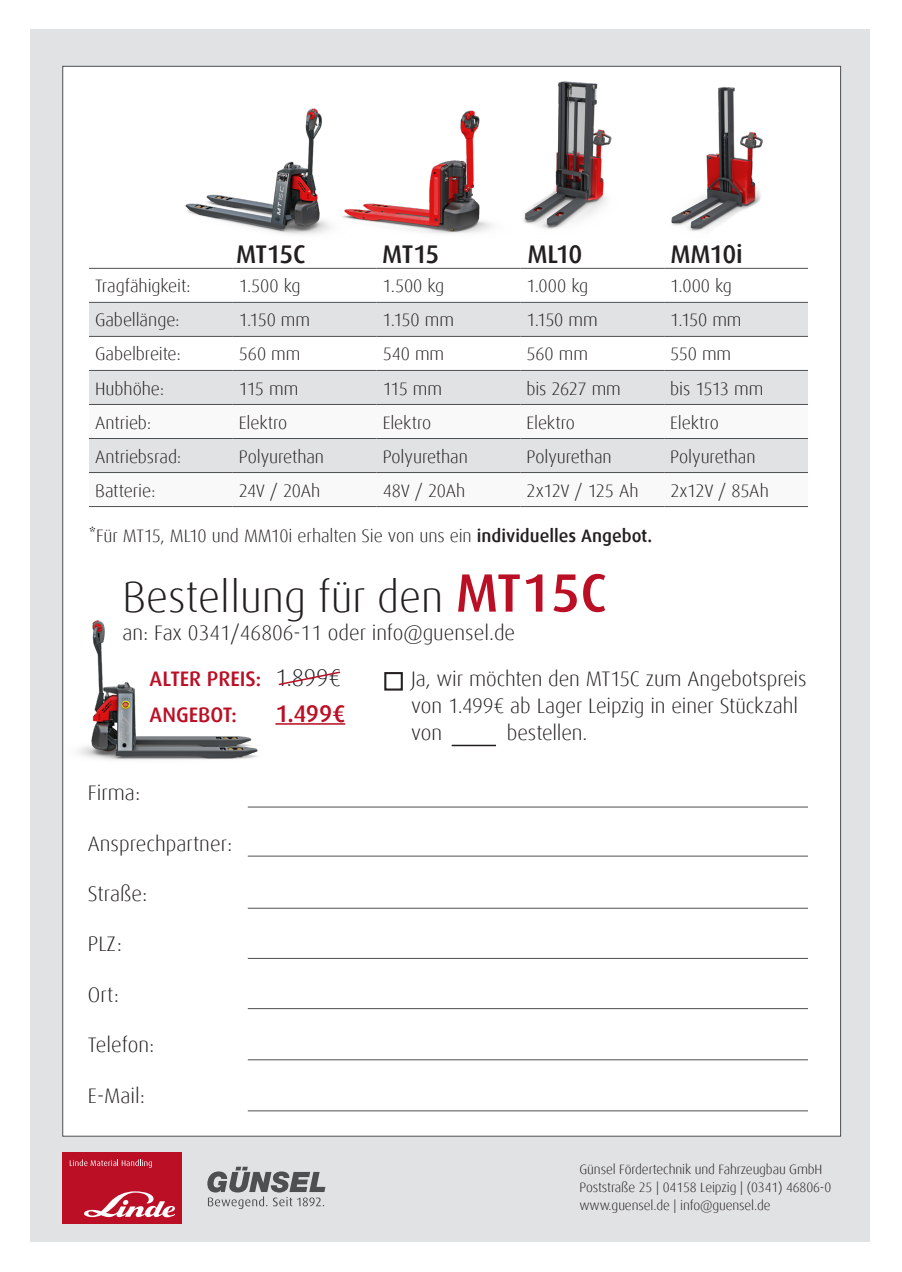
<style>
.page{position:relative;width:902px;height:1272px;background:#fff}
.page>*{position:absolute;margin:0;border:0;box-sizing:border-box;transform-origin:0 0}
.t1{font:300 43.5px "Dax Offc Pro";color:#231f20}
.Main_Copy_9_12{font:500 25.5px "Dax Offc Pro";letter-spacing:-.025em;color:#231f20}
.Main_Copy_9_12-2{font:300 24px "Dax Offc Pro";color:#231f20}
.Main_Copy_9_12-3{font:500 24px "Dax Offc Pro";color:#ba0f25}
.Main_Copy_9_12-4{font:300 21px/27px "Dax Offc Pro";color:#231f20}
.Main_Copy_9_12-5{font:500 21px "Dax Offc Pro";color:#ba0f25}
.Main_Copy_9_12-6{font:300 18px "Dax Offc Pro";letter-spacing:-.005em;color:#231f20}
.Main_Copy_9_12-7{font:300 18px "Dax Offc Pro";letter-spacing:-.03em;color:#231f20}
.t2{font:300 13.5px "Dax Offc Pro";letter-spacing:-.01em;color:#231f20}
.s1{font-weight:500}
.s2{font-weight:500;font-size:54px;color:#ba0f25}
</style>
<div class="page">
<div style="left:30px;top:30px;width:839px;height:1211px;background:#e1e2e4"></div>
<div style="left:62px;top:66px;width:778px;height:1070px;background:#fff;border:1px solid #4e4f50"></div>
<svg style="left:89px;top:301px;width:718px;height:1px"></svg>
<svg style="left:89px;top:303px;width:718px;height:101px;fill:#e1e2e4"></svg>
<div style="left:89px;top:439px;width:718px;height:35px;background:#e1e2e4"></div>
<hr style="left:89px;top:268px;width:144px;height:1px;background:#4e4f50">
<hr style="left:520px;top:268px;width:144px;height:1px;background:#4e4f50">
<hr style="left:664px;top:268px;width:143px;height:1px;background:#4e4f50">
<hr style="left:89px;top:302px;width:144px;height:1px;background:#4e4f50">
<hr style="left:233px;top:302px;width:143px;height:1px;background:#4e4f50">
<hr style="left:376px;top:302px;width:144px;height:1px;background:#4e4f50">
<hr style="left:520px;top:302px;width:144px;height:1px;background:#4e4f50">
<hr style="left:664px;top:302px;width:143px;height:1px;background:#4e4f50">
<hr style="left:89px;top:336px;width:144px;height:1px;background:#4e4f50">
<hr style="left:233px;top:336px;width:143px;height:1px;background:#4e4f50">
<hr style="left:376px;top:336px;width:144px;height:1px;background:#4e4f50">
<hr style="left:520px;top:336px;width:144px;height:1px;background:#4e4f50">
<hr style="left:664px;top:336px;width:143px;height:1px;background:#4e4f50">
<hr style="left:89px;top:370px;width:144px;height:1px;background:#4e4f50">
<hr style="left:233px;top:370px;width:143px;height:1px;background:#4e4f50">
<hr style="left:376px;top:370px;width:144px;height:1px;background:#4e4f50">
<hr style="left:520px;top:370px;width:144px;height:1px;background:#4e4f50">
<hr style="left:664px;top:370px;width:143px;height:1px;background:#4e4f50">
<hr style="left:89px;top:404px;width:144px;height:1px;background:#4e4f50">
<hr style="left:233px;top:404px;width:143px;height:1px;background:#4e4f50">
<hr style="left:376px;top:404px;width:144px;height:1px;background:#4e4f50">
<hr style="left:520px;top:404px;width:144px;height:1px;background:#4e4f50">
<hr style="left:664px;top:404px;width:143px;height:1px;background:#4e4f50">
<hr style="left:89px;top:438px;width:144px;height:1px;background:#4e4f50">
<hr style="left:233px;top:438px;width:143px;height:1px;background:#4e4f50">
<hr style="left:376px;top:438px;width:144px;height:1px;background:#4e4f50">
<hr style="left:520px;top:438px;width:144px;height:1px;background:#4e4f50">
<hr style="left:664px;top:438px;width:143px;height:1px;background:#4e4f50">
<hr style="left:89px;top:472px;width:144px;height:1px;background:#4e4f50">
<hr style="left:233px;top:472px;width:143px;height:1px;background:#4e4f50">
<hr style="left:376px;top:472px;width:144px;height:1px;background:#4e4f50">
<hr style="left:520px;top:472px;width:144px;height:1px;background:#4e4f50">
<hr style="left:664px;top:472px;width:143px;height:1px;background:#4e4f50">
<hr style="left:89px;top:506px;width:144px;height:1px;background:#4e4f50">
<hr style="left:233px;top:506px;width:143px;height:1px;background:#4e4f50">
<hr style="left:376px;top:506px;width:144px;height:1px;background:#4e4f50">
<hr style="left:520px;top:506px;width:144px;height:1px;background:#4e4f50">
<hr style="left:664px;top:506px;width:143px;height:1px;background:#4e4f50">
<img style="left:62px;top:570px;width:227px;height:250px">
<img style="left:149px;top:65px;width:138px;height:204px">
<img style="left:534px;top:65px;width:105px;height:164px">
<img style="left:644px;top:65px;width:198px;height:192px">
<hr style="left:248px;top:806px;width:559px;height:1px;background:#4e4f50">
<hr style="left:248px;top:855px;width:559px;height:1px;background:#4e4f50">
<hr style="left:248px;top:907px;width:559px;height:1px;background:#4e4f50">
<hr style="left:248px;top:958px;width:559px;height:1px;background:#4e4f50">
<hr style="left:248px;top:1008px;width:559px;height:1px;background:#4e4f50">
<hr style="left:248px;top:1059px;width:559px;height:1px;background:#4e4f50">
<hr style="left:248px;top:1110px;width:559px;height:1px;background:#4e4f50">
<img style="left:287px;top:65px;width:247px;height:204px">
<hr style="left:275px;top:723px;width:70px;height:1px;background:#ba0f25">
<svg style="left:277px;top:670px;width:64px;height:16px"></svg>
<div style="left:63px;top:1152px;width:119px;height:72px;background:#ba0f25"></div>
<svg style="left:84px;top:1191px;width:91px;height:26px"></svg>
<svg style="left:70px;top:1159px;width:82px;height:8px"></svg>
<svg style="left:207px;top:1166px;width:118px;height:42px"></svg>
<div style="left:384px;top:672px;width:19px;height:18px;border:2px solid #231f20"></div>
<hr style="left:451px;top:744px;width:45px;height:2px;background:#231f20">
<p class="Main_Copy_9_12" style="left:236px;top:237px;width:71px">MT15C</p>
<p class="Main_Copy_9_12" style="left:527px;top:237px;width:57px">ML10</p>
<p class="Main_Copy_9_12" style="left:670px;top:237px;width:74px">MM10i</p>
<p class="Main_Copy_9_12" style="left:382px;top:237px;width:59px">MT15</p>
<p class="Main_Copy_9_12-6" style="left:95px;top:274px;width:97px">Tragfähigkeit:</p>
<p class="Main_Copy_9_12-6" style="left:239px;top:274px;width:63px">1.500 kg</p>
<p class="Main_Copy_9_12-6" style="left:382px;top:274px;width:63px">1.500 kg</p>
<p class="Main_Copy_9_12-6" style="left:526px;top:274px;width:63px">1.000 kg</p>
<p class="Main_Copy_9_12-6" style="left:670px;top:274px;width:63px">1.000 kg</p>
<p class="Main_Copy_9_12-6" style="left:95px;top:308px;width:86px">Gabellänge:</p>
<p class="Main_Copy_9_12-6" style="left:239px;top:308px;width:73px">1.150 mm</p>
<p class="Main_Copy_9_12-6" style="left:382px;top:308px;width:73px">1.150 mm</p>
<p class="Main_Copy_9_12-6" style="left:526px;top:308px;width:73px">1.150 mm</p>
<p class="Main_Copy_9_12-6" style="left:670px;top:308px;width:73px">1.150 mm</p>
<p class="Main_Copy_9_12-6" style="left:95px;top:342px;width:87px">Gabelbreite:</p>
<p class="Main_Copy_9_12-6" style="left:239px;top:342px;width:63px">560 mm</p>
<p class="Main_Copy_9_12-6" style="left:382px;top:342px;width:63px">540 mm</p>
<p class="Main_Copy_9_12-6" style="left:526px;top:342px;width:63px">560 mm</p>
<p class="Main_Copy_9_12-6" style="left:670px;top:342px;width:63px">550 mm</p>
<p class="Main_Copy_9_12-6" style="left:95px;top:377px;width:71px">Hubhöhe:</p>
<p class="Main_Copy_9_12-6" style="left:239px;top:377px;width:61px">115 mm</p>
<p class="Main_Copy_9_12-6" style="left:382px;top:377px;width:61px">115 mm</p>
<p class="Main_Copy_9_12-6" style="left:526px;top:377px;width:96px">bis 2627 mm</p>
<p class="Main_Copy_9_12-7" style="left:670px;top:377px;width:95px">bis 1513 mm</p>
<p class="Main_Copy_9_12-6" style="left:95px;top:411px;width:58px">Antrieb:</p>
<p class="Main_Copy_9_12-6" style="left:239px;top:411px;width:50px">Elektro</p>
<p class="Main_Copy_9_12-6" style="left:382px;top:411px;width:50px">Elektro</p>
<p class="Main_Copy_9_12-6" style="left:526px;top:411px;width:50px">Elektro</p>
<p class="Main_Copy_9_12-6" style="left:670px;top:411px;width:50px">Elektro</p>
<p class="Main_Copy_9_12-6" style="left:95px;top:445px;width:88px">Antriebsrad:</p>
<p class="Main_Copy_9_12-6" style="left:239px;top:445px;width:87px">Polyurethan</p>
<p class="Main_Copy_9_12-6" style="left:382px;top:445px;width:87px">Polyurethan</p>
<p class="Main_Copy_9_12-6" style="left:526px;top:445px;width:87px">Polyurethan</p>
<p class="Main_Copy_9_12-6" style="left:670px;top:445px;width:87px">Polyurethan</p>
<p class="Main_Copy_9_12-6" style="left:95px;top:479px;width:62px">Batterie:</p>
<p class="Main_Copy_9_12-6" style="left:239px;top:479px;width:83px">24V / 20Ah</p>
<p class="Main_Copy_9_12-6" style="left:382px;top:479px;width:84px">48V / 20Ah</p>
<p class="Main_Copy_9_12-6" style="left:526px;top:479px;width:114px">2x12V / 125 Ah</p>
<p class="Main_Copy_9_12-6" style="left:670px;top:479px;width:100px">2x12V / 85Ah</p>
<p class="Main_Copy_9_12-6" style="left:89px;top:524px;width:565px">*Für MT15, ML10 und MM10i erhalten Sie von uns ein <span class="s1">individuelles Angebot.</span></p>
<p class="t1" style="left:122px;top:568px;width:485px">Bestellung für den <span class="s2">MT15C</span></p>
<p class="Main_Copy_9_12-4" style="left:122px;top:619px;width:394px">an: Fax 0341/46806-11 oder info@guensel.de</p>
<p class="Main_Copy_9_12-4" style="left:411px;top:665px;width:397px">Ja, wir möchten den MT15C zum Angebotspreis von 1.499€ ab Lager Leipzig in einer Stückzahl von</p>
<p class="Main_Copy_9_12-2" style="left:275px;top:662px;width:67px">1.899€</p>
<p class="Main_Copy_9_12-3" style="left:275px;top:698px;width:71px">1.499€</p>
<p class="Main_Copy_9_12-5" style="left:150px;top:665px;width:113px">ALTER PREIS:</p>
<p class="Main_Copy_9_12-5" style="left:150px;top:701px;width:89px">ANGEBOT:</p>
<p class="Main_Copy_9_12-4" style="left:507px;top:719px;width:82px">bestellen.</p>
<p class="Main_Copy_9_12-4" style="left:88px;top:779px;width:54px">Firma:</p>
<p class="Main_Copy_9_12-4" style="left:88px;top:829px;width:146px">Ansprechpartner:</p>
<p class="Main_Copy_9_12-4" style="left:88px;top:880px;width:61px">Straße:</p>
<p class="Main_Copy_9_12-4" style="left:88px;top:930px;width:35px">PLZ:</p>
<p class="Main_Copy_9_12-4" style="left:88px;top:981px;width:33px">Ort:</p>
<p class="Main_Copy_9_12-4" style="left:88px;top:1031px;width:68px">Telefon:</p>
<p class="Main_Copy_9_12-4" style="left:88px;top:1081px;width:59px">E-Mail:</p>
<p class="t2" style="left:579px;top:1160px;width:244px">Günsel Fördertechnik und Fahrzeugbau GmbH</p>
<p class="t2" style="left:579px;top:1178px;width:253px">Poststraße 25 | 04158 Leipzig | (0341) 46806-0</p>
<p class="t2" style="left:579px;top:1196px;width:193px">www.guensel.de | info@guensel.de</p>
</div>
